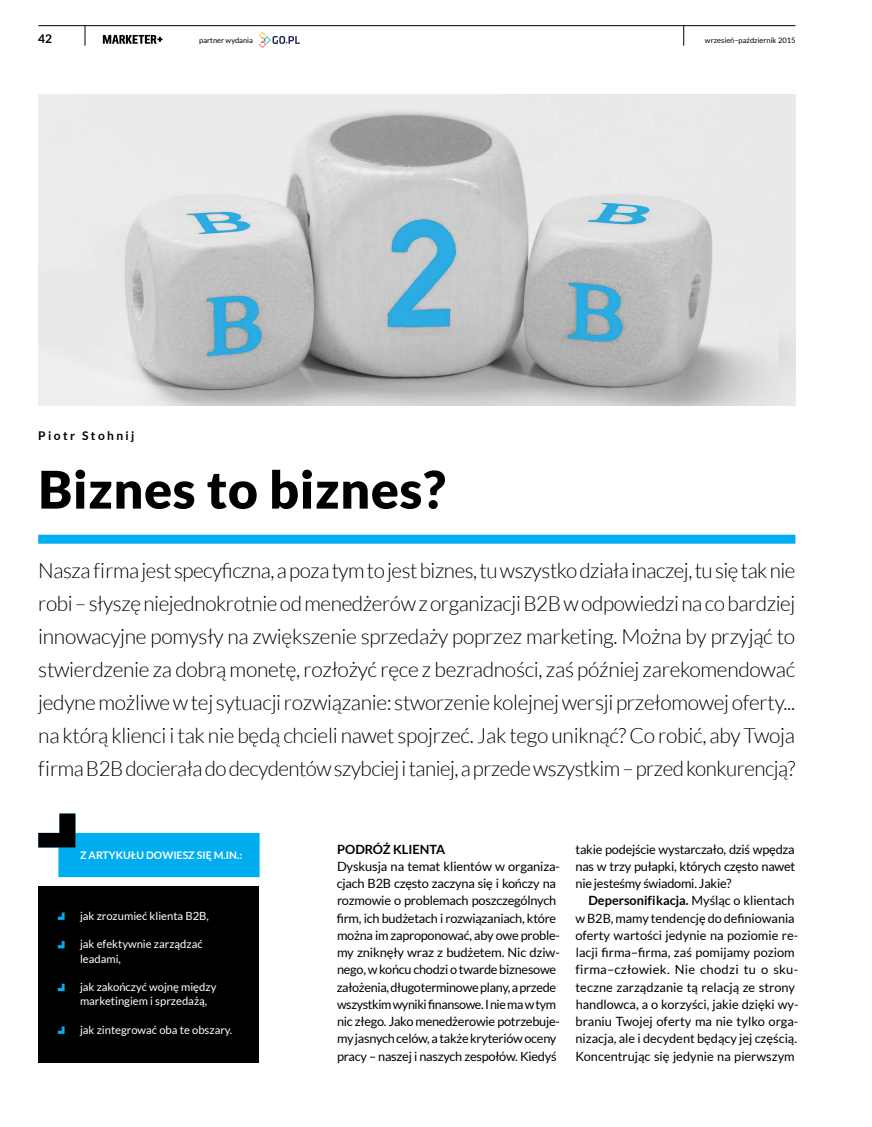
<style>
.page{position:relative;width:872px;height:1127px;background:#fff}
.page>*{position:absolute;margin:0;border:0;box-sizing:border-box;transform-origin:0 0}
.t1{font:900 51.9px "Lato";letter-spacing:.01em;color:#000}
.t2{font:300 21px/33px "Lato";letter-spacing:-.025em;color:#000;text-align:justify}
.t3{font:12.75px/17.2px "Lato";letter-spacing:-.02em;color:#000}
.t4{font:12.75px/17.2px "Lato";color:#000}
.t5{font:700 12.75px "Lato";color:#000}
.t6{font:700 12px "Lato";letter-spacing:.2em;color:#000}
.t7{font:11.25px/14.2px "Lato";color:#fff}
.t8{font:700 10.5px "Lato";color:#fff}
.t9{font:7.5px "Lato";color:#000}
.s1{font-weight:700}
</style>
<div class="page">
<hr style="left:38px;top:25px;width:757px;height:1px;background:#000">
<svg style="left:85px;top:26px;width:1px;height:20px"></svg>
<svg style="left:683px;top:26px;width:1px;height:20px"></svg>
<svg style="left:103px;top:35px;width:60px;height:9px"></svg>
<div style="left:38px;top:535px;width:757px;height:9px;background:#00aeef"></div>
<img style="left:38px;top:95px;width:757px;height:310px">
<div style="left:38px;top:886px;width:221px;height:177px;background:#000"></div>
<svg style="left:58px;top:912px;width:7px;height:8px"></svg>
<div style="left:58px;top:833px;width:202px;height:44px;background:#00aeef"></div>
<svg style="left:38px;top:813px;width:37px;height:34px"></svg>
<svg style="left:58px;top:941px;width:7px;height:7px"></svg>
<svg style="left:58px;top:984px;width:7px;height:7px"></svg>
<svg style="left:58px;top:1026px;width:7px;height:8px"></svg>
<svg style="left:259px;top:32px;width:41px;height:16px"></svg>
<p class="t6" style="left:38px;top:32px;width:15px">42</p>
<p class="t9" style="left:199px;top:36px;width:55px">partner wydania</p>
<p class="t6" style="left:38px;top:428px;width:98px">Piotr Stohnij</p>
<h1 class="t1" style="left:38px;top:459px;width:409px">Biznes to biznes?</h1>
<p class="t9" style="left:705px;top:36px;width:92px">wrzesień–październik 2015</p>
<p class="t2" style="left:38px;top:553px;width:758px">Nasza firma jest specyficzna, a poza tym to jest biznes, tu wszystko działa inaczej, tu się tak nie robi – słyszę niejednokrotnie od menedżerów z organizacji B2B w odpowiedzi na co bardziej innowacyjne pomysły na zwiększenie sprzedaży poprzez marketing. Można by przyjąć to stwierdzenie za dobrą monetę, rozłożyć ręce z bezradności, zaś później zarekomendować jedyne możliwe w tej sytuacji rozwiązanie: stworzenie kolejnej wersji przełomowej oferty... na którą klienci i tak nie będą chcieli nawet spojrzeć. Jak tego uniknąć? Co robić, aby Twoja firma B2B docierała do decydentów szybciej i taniej, a przede wszystkim – przed konkurencją?</p>
<p class="t8" style="left:80px;top:849px;width:164px">Z ARTYKUŁU DOWIESZ SIĘ M.IN.:</p>
<p class="t7" style="left:80px;top:908px;width:130px">jak zrozumieć klienta B2B,</p>
<p class="t7" style="left:80px;top:937px;width:124px">jak efektywnie zarządzać leadami,</p>
<p class="t7" style="left:80px;top:980px;width:138px">jak zakończyć wojnę między marketingiem i sprzedażą,</p>
<p class="t7" style="left:80px;top:1022px;width:154px">jak zintegrować oba te obszary.</p>
<p class="t5" style="left:337px;top:842px;width:109px">PODRÓŻ KLIENTA</p>
<p class="t3" style="left:337px;top:857px;width:225px">Dyskusja na temat klientów w organiza&shy;cjach B2B często zaczyna się i kończy na rozmowie o problemach poszczególnych firm, ich budżetach i rozwiązaniach, które można im zaproponować, aby owe proble&shy;my zniknęły wraz z budżetem. Nic dziw&shy;nego, w końcu chodzi o twarde biznesowe założenia, długoterminowe plany, a przede wszystkim wyniki finansowe. I nie ma w tym nic złego. Jako menedżerowie potrzebuje&shy;my jasnych celów, a także kryteriów oceny pracy – naszej i naszych zespołów. Kiedyś</p>
<p class="t3" style="left:575px;top:840px;width:221px;text-align:justify">takie podejście wystarczało, dziś wpędza nas w trzy pułapki, których często nawet nie jesteśmy świadomi. Jakie?</p>
<p class="t4" style="left:575px;top:892px;width:225px;text-indent:13px"><span class="s1">Depersonifikacja.</span> Myśląc o klientach w B2B, mamy tendencję do definiowania oferty wartości jedynie na poziomie re&shy;lacji firma–firma, zaś pomijamy poziom firma–człowiek. Nie chodzi tu o sku&shy;teczne zarządzanie tą relacją ze strony handlowca, a o korzyści, jakie dzięki wy&shy;braniu Twojej oferty ma nie tylko orga&shy;nizacja, ale i decydent będący jej częścią.<br>Koncentrując się jedynie na pierwszym</p>
</div>
